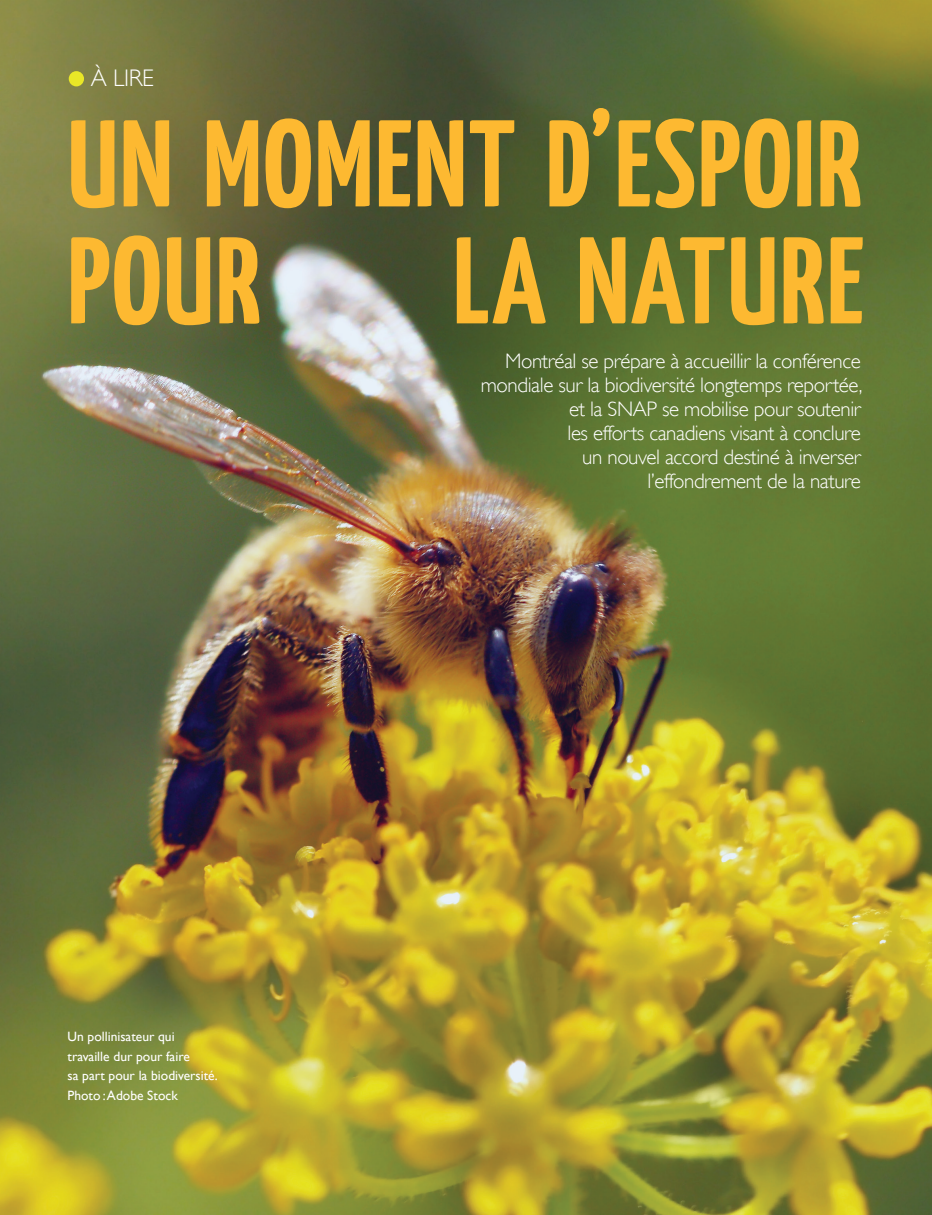
<style>
.page{position:relative;width:932px;height:1215px;background:#fff}
.page>*{position:absolute;margin:0;border:0;box-sizing:border-box;transform-origin:0 0}
.t1{font:700 123px/117px "Yanone Kaffeesatz";letter-spacing:.015em;color:#fdb931}
.t2{font:300 24px "Gill Sans";color:#fff}
.t3{font:300 21px/24px "Gill Sans";letter-spacing:-.02em;color:#fff;text-align:right}
.t4{font:13.5px/19.5px "Gill Sans";color:#fff}
</style>
<div class="page">
<img style="left:0;top:0;width:932px;height:1215px">
<div style="left:69px;top:71px;width:15px;height:15px;background:#e9e727;border-radius:50%"></div>
<p class="t2" style="left:91px;top:65px;width:65px">À LIRE</p>
<h1 class="t1" style="left:68px;top:100px;width:795px">UN MOMENT D’ESPOIR<br>POUR</h1>
<h1 class="t1" style="left:453px;top:217px;width:412px">LA NATURE</h1>
<p class="t3" style="left:481px;top:349px;width:383px">Montréal se prépare à accueillir la conférence mondiale sur la biodiversité longtemps reportée, et la SNAP se mobilise pour soutenir<br>les efforts canadiens visant à conclure<br>un nouvel accord destiné à inverser l’effondrement de la nature</p>
<p class="t4" style="left:68px;top:1027px;width:152px">Un pollinisateur qui travaille dur pour faire<br>sa part pour la biodiversité.<br>Photo :Adobe Stock</p>
</div>
